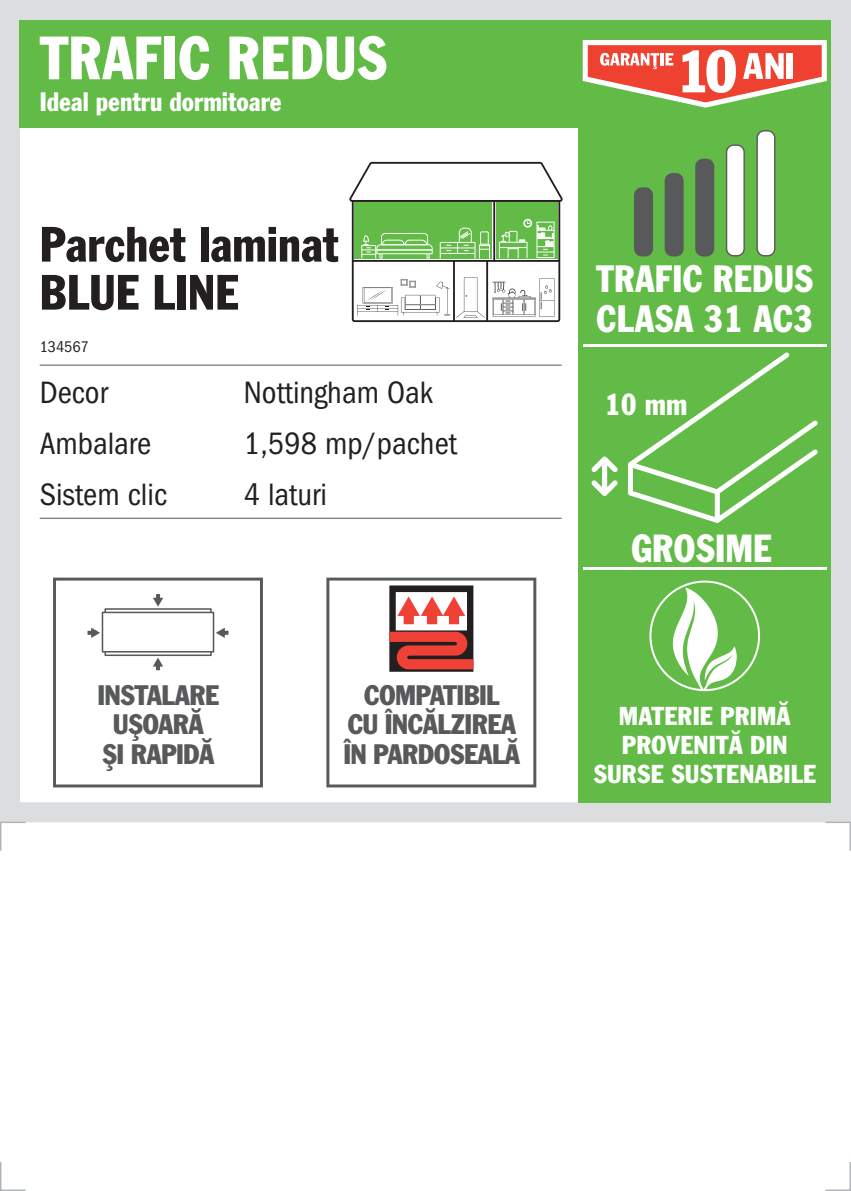
<style>
.page{position:relative;width:851px;height:1191px;background:#fff}
.page>*{position:absolute;margin:0;border:0;box-sizing:border-box;transform-origin:0 0}
.t1{font:64px "Franklin Gothic EFCE Reg Con";color:#fff}
.t2{font:52px/48px "Franklin Gothic EFCE Reg Con";color:#231f20}
.t3{font:41.2px "Franklin Gothic EFCE Reg Con";color:#fff}
.t4{font:40px/40px "Franklin Gothic EFCE Reg Con";color:#fff}
.t5{font:condensed 32px "Franklin Gothic";color:#231f20}
.t6{font:32px "Franklin Gothic EFCE Reg Con";color:#fff}
.t7{font:29.6px/29.6px "Franklin Gothic EFCE Reg Con";letter-spacing:-.025em;color:#58595b;text-align:center;scale:1.06 1}
.t8{font:28px "Franklin Gothic EFCE Reg Con";color:#fff}
.t9{font:27.2px/28.8px "Franklin Gothic EFCE Reg Con";color:#fff;text-align:center;scale:1.06 1}
.t10{font:condensed 16px "Franklin Gothic";color:#231f20}
</style>
<div class="page">
<div style="left:0;top:0;width:850px;height:822px;border:20px solid #dcddde"></div>
<div style="left:20px;top:20px;width:811px;height:108px;background:#62bb46"></div>
<svg style="left:349px;top:162px;width:213px;height:160px"></svg>
<hr style="left:40px;top:364px;width:204px;height:1px;background:#58595b">
<hr style="left:244px;top:364px;width:317px;height:1px;background:#58595b">
<hr style="left:40px;top:518px;width:204px;height:1px;background:#58595b">
<hr style="left:244px;top:518px;width:317px;height:1px;background:#58595b">
<svg style="left:0;top:821px;width:27px;height:30px"></svg>
<svg style="left:823px;top:821px;width:27px;height:30px"></svg>
<svg style="left:0;top:1162px;width:26px;height:29px"></svg>
<svg style="left:825px;top:1162px;width:25px;height:29px"></svg>
<div style="left:578px;top:20px;width:253px;height:782px;background:#62bb46"></div>
<div style="left:757px;top:131px;width:17px;height:125px;background:#fff;border-radius:7px"></div>
<div style="left:756px;top:130px;width:19px;height:126px;border:1px solid #58595b;border-radius:7px"></div>
<div style="left:726px;top:145px;width:18px;height:111px;background:#fff;border-radius:7px"></div>
<div style="left:725px;top:144px;width:19px;height:112px;border:1px solid #58595b;border-radius:7px"></div>
<div style="left:695px;top:159px;width:18px;height:97px;background:#58595b;border-radius:7px"></div>
<div style="left:695px;top:159px;width:19px;height:97px;border:1px solid #58595b;border-radius:7px"></div>
<div style="left:665px;top:174px;width:17px;height:82px;background:#58595b;border-radius:7px"></div>
<div style="left:664px;top:173px;width:19px;height:83px;border:1px solid #58595b;border-radius:7px"></div>
<div style="left:634px;top:188px;width:18px;height:68px;background:#58595b;border-radius:7px"></div>
<div style="left:634px;top:187px;width:19px;height:69px;border:1px solid #58595b;border-radius:7px"></div>
<svg style="left:672px;top:587px;width:64px;height:103px"></svg>
<svg style="left:591px;top:456px;width:26px;height:40px"></svg>
<svg style="left:628px;top:353px;width:189px;height:170px"></svg>
<svg style="left:53px;top:577px;width:210px;height:210px"></svg>
<div style="left:105px;top:643px;width:106px;height:12px;background:#a2a2a3"></div>
<div style="left:104px;top:643px;width:108px;height:13px;border:2px solid #58595b"></div>
<div style="left:104px;top:608px;width:108px;height:13px;border:2px solid #58595b"></div>
<div style="left:102px;top:611px;width:112px;height:41px;background:#fff;border:2px solid #58595b"></div>
<svg style="left:153px;top:594px;width:10px;height:12px"></svg>
<svg style="left:216px;top:628px;width:12px;height:10px"></svg>
<svg style="left:87px;top:628px;width:13px;height:10px"></svg>
<svg style="left:153px;top:658px;width:10px;height:12px"></svg>
<svg style="left:326px;top:577px;width:210px;height:210px"></svg>
<svg style="left:379px;top:585px;width:104px;height:89px"></svg>
<hr style="left:582px;top:567px;width:244px;height:3px;background:#fff">
<hr style="left:582px;top:344px;width:244px;height:2px;background:#fff">
<svg style="left:582px;top:40px;width:244px;height:68px"></svg>
<div style="left:786px;top:53px;width:7px;height:26px;background:#fff"></div>
<h1 class="t1" style="left:40px;top:23px;width:349px">TRAFIC REDUS</h1>
<p class="t8" style="left:40px;top:86px;width:243px">Ideal pentru dormitoare</p>
<h2 class="t2" style="left:40px;top:221px;width:300px">Parchet laminat<br>BLUE LINE</h2>
<p class="t10" style="left:40px;top:338px;width:51px">134567</p>
<p class="t5" style="left:40px;top:375px;width:70px">Decor</p>
<p class="t5" style="left:244px;top:375px;width:190px">Nottingham Oak</p>
<p class="t5" style="left:40px;top:426px;width:113px">Ambalare</p>
<p class="t5" style="left:244px;top:426px;width:214px">1,598 mp/pachet</p>
<p class="t5" style="left:40px;top:476px;width:129px">Sistem clic</p>
<p class="t5" style="left:244px;top:476px;width:84px">4 laturi</p>
<p class="t7" style="left:97px;top:680px;width:116px">INSTALARE<br>UŞOARĂ<br>ŞI RAPIDĂ</p>
<p class="t7" style="left:343px;top:680px;width:168px">COMPATIBIL<br>CU ÎNCĂLZIREA<br>ÎN PARDOSEALĂ</p>
<p class="t4" style="left:596px;top:259px;width:219px">TRAFIC REDUS<br>CLASA 31 AC3</p>
<p class="t6" style="left:604px;top:386px;width:84px">10 mm</p>
<p class="t3" style="left:631px;top:525px;width:143px">GROSIME</p>
<p class="t9" style="left:593px;top:702px;width:212px">MATERIE PRIMĂ<br>PROVENITĂ DIN<br>SURSE SUSTENABILE</p>
</div>
